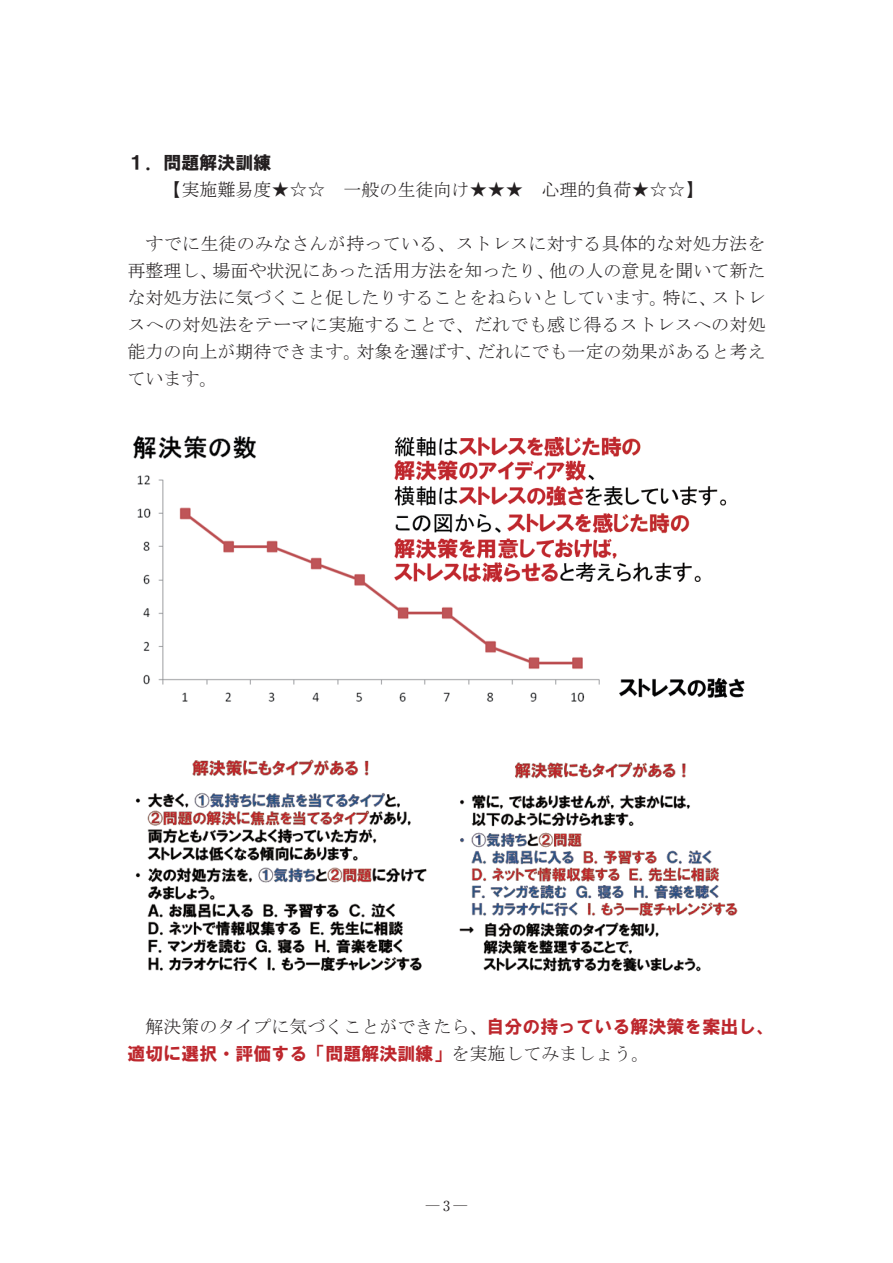
<style>
.page{position:relative;width:893px;height:1263px;background:#fff}
.page>*{position:absolute;margin:0;border:0;box-sizing:border-box;transform-origin:0 0}
.t1{font:18px/27px "MS Mincho";color:#231f20;text-align:justify}
.t2{font:18px "HG Soei Kakugothic UB";color:#bd272d}
.t3{font:18px "HG Soei Kakugothic UB";color:#231f20}
.t4{font:13.8px "Ryumin Pr 6 N";color:#231f20}
.s1{font-family:"HG Soei Kakugothic UB";color:#bd272d}
.s2{font-family:"MS Mincho";color:#231f20}
</style>
<div class="page">
<img style="left:133px;top:435px;width:612px;height:267px">
<img style="left:459px;top:762px;width:279px;height:210px">
<img style="left:135px;top:759px;width:292px;height:212px">
<p class="t3" style="left:127px;top:154px;width:145px">１．問題解決訓練</p>
<p class="t1" style="left:163px;top:176px;width:541px">【実施難易度★☆☆ 一般の生徒向け★★★ 心理的負荷★☆☆】</p>
<p class="t1" style="left:127px;top:230px;width:640px;text-indent:18px">すでに生徒のみなさんが持っている、ストレスに対する具体的な対処方法を再整理し、場面や状況にあった活用方法を知ったり、他の人の意見を聞いて新たな対処方法に気づくこと促したりすることをねらいとしています。特に、ストレスへの対処法をテーマに実施することで、だれでも感じ得るストレスへの対処能力の向上が期待できます。対象を選ばす、だれにでも一定の効果があると考えています。</p>
<p class="t1" style="left:145px;top:1013px;width:630px">解決策のタイプに気づくことができたら、<span class="s1">自分の持っている解決策を案出し、</span></p>
<p class="t2" style="left:127px;top:1045px;width:523px">適切に選択・評価する「問題解決訓練」<span class="s2">を実施してみましょう。</span></p>
<p class="t4" style="left:426px;top:1195px;width:43px">─3─</p>
</div>
